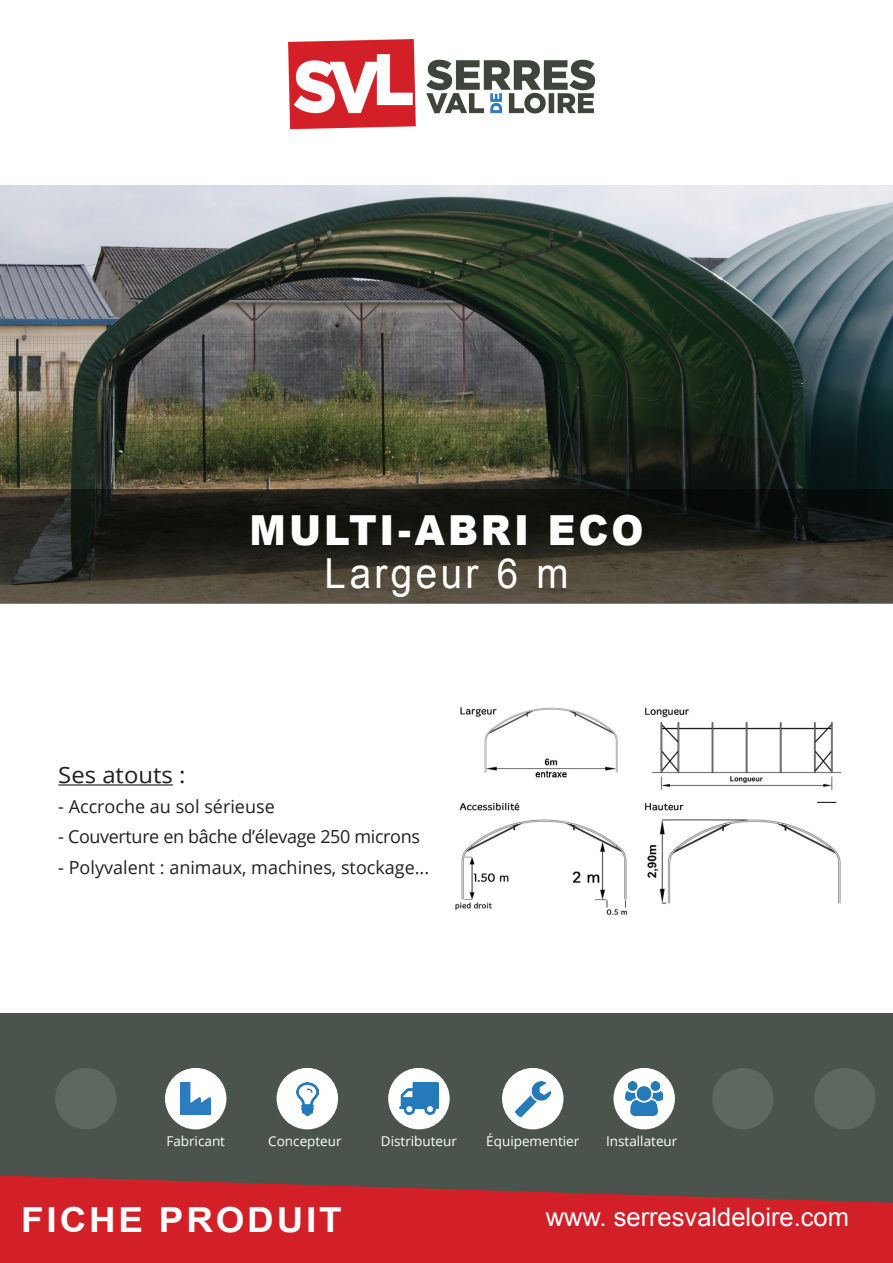
<style>
.page{position:relative;width:893px;height:1263px;background:#fff}
.page>*{position:absolute;margin:0;border:0;box-sizing:border-box;transform-origin:0 0}
.t1{font:900 41.4px "Arial";letter-spacing:.075em;color:#fff;scale:.93 1}
.t2{font:41.4px "Arial";letter-spacing:.09em;color:#fff;scale:.93 1}
.t3{font:700 34.5px "Arial";letter-spacing:.075em;color:#fff;scale:1.07 1}
.t4{font:25.5px "Arial";color:#fff}
.t5{font:22.5px "Open Sans";color:#231f20;scale:1.06 1}
.t6{font:18px "Open Sans";color:#231f20}
.t7{font:18px "Open Sans";letter-spacing:-.02em;color:#231f20}
.t8{font:13.5px "Open Sans";color:#fff}
</style>
<div class="page">
<img style="left:455px;top:707px;width:387px;height:208px">
<img style="left:288px;top:39px;width:308px;height:91px">
<img style="left:0;top:185px;width:893px;height:304px">
<div style="left:0;top:1013px;width:893px;height:250px;background:#4b534d"></div>
<svg style="left:0;top:1175px;width:893px;height:88px;fill:#d31f28"></svg>
<svg style="left:0;top:489px;width:893px;height:115px;background:#2e2c25"></svg>
<hr style="left:58px;top:784px;width:115px;height:1px;background:#231f20">
<div style="left:388px;top:1068px;width:62px;height:61px;background:#fff;border-radius:50%"></div>
<img style="left:399px;top:1083px;width:39px;height:31px">
<div style="left:165px;top:1068px;width:61px;height:61px;background:#fff;border-radius:50%"></div>
<img style="left:181px;top:1083px;width:30px;height:31px">
<div style="left:55px;top:1068px;width:62px;height:61px;background:#5e6760;border-radius:50%"></div>
<div style="left:712px;top:1068px;width:62px;height:61px;background:#5e6760;border-radius:50%"></div>
<div style="left:814px;top:1068px;width:62px;height:61px;background:#5e6760;border-radius:50%"></div>
<div style="left:613px;top:1068px;width:62px;height:61px;background:#fff;border-radius:50%"></div>
<img style="left:626px;top:1081px;width:37px;height:35px">
<div style="left:502px;top:1068px;width:61px;height:61px;background:#fff;border-radius:50%"></div>
<img style="left:515px;top:1081px;width:35px;height:35px">
<div style="left:277px;top:1068px;width:61px;height:61px;background:#fff;border-radius:50%"></div>
<img style="left:296px;top:1082px;width:22px;height:33px">
<svg style="left:817px;top:802px;width:19px;height:1px"></svg>
<h1 class="t1" style="left:250px;top:500px;width:425px">MULTI-ABRI ECO</h1>
<h1 class="t2" style="left:324px;top:545px;width:264px">Largeur 6 m</h1>
<p class="t5" style="left:58px;top:760px;width:121px">Ses atouts :</p>
<p class="t6" style="left:58px;top:794px;width:218px">- Accroche au sol sérieuse</p>
<p class="t7" style="left:58px;top:825px;width:363px">- Couverture en bâche d’élevage 250 microns</p>
<p class="t6" style="left:58px;top:855px;width:372px">- Polyvalent : animaux, machines, stockage...</p>
<p class="t8" style="left:166px;top:1132px;width:60px">Fabricant</p>
<p class="t8" style="left:268px;top:1132px;width:75px">Concepteur</p>
<p class="t8" style="left:381px;top:1132px;width:78px">Distributeur</p>
<p class="t8" style="left:486px;top:1132px;width:95px">Équipementier</p>
<p class="t8" style="left:606px;top:1132px;width:73px">Installateur</p>
<h2 class="t3" style="left:21px;top:1195px;width:301px">FICHE PRODUIT</h2>
<h3 class="t4" style="left:546px;top:1199px;width:305px">www. serresvaldeloire.com</h3>
</div>
